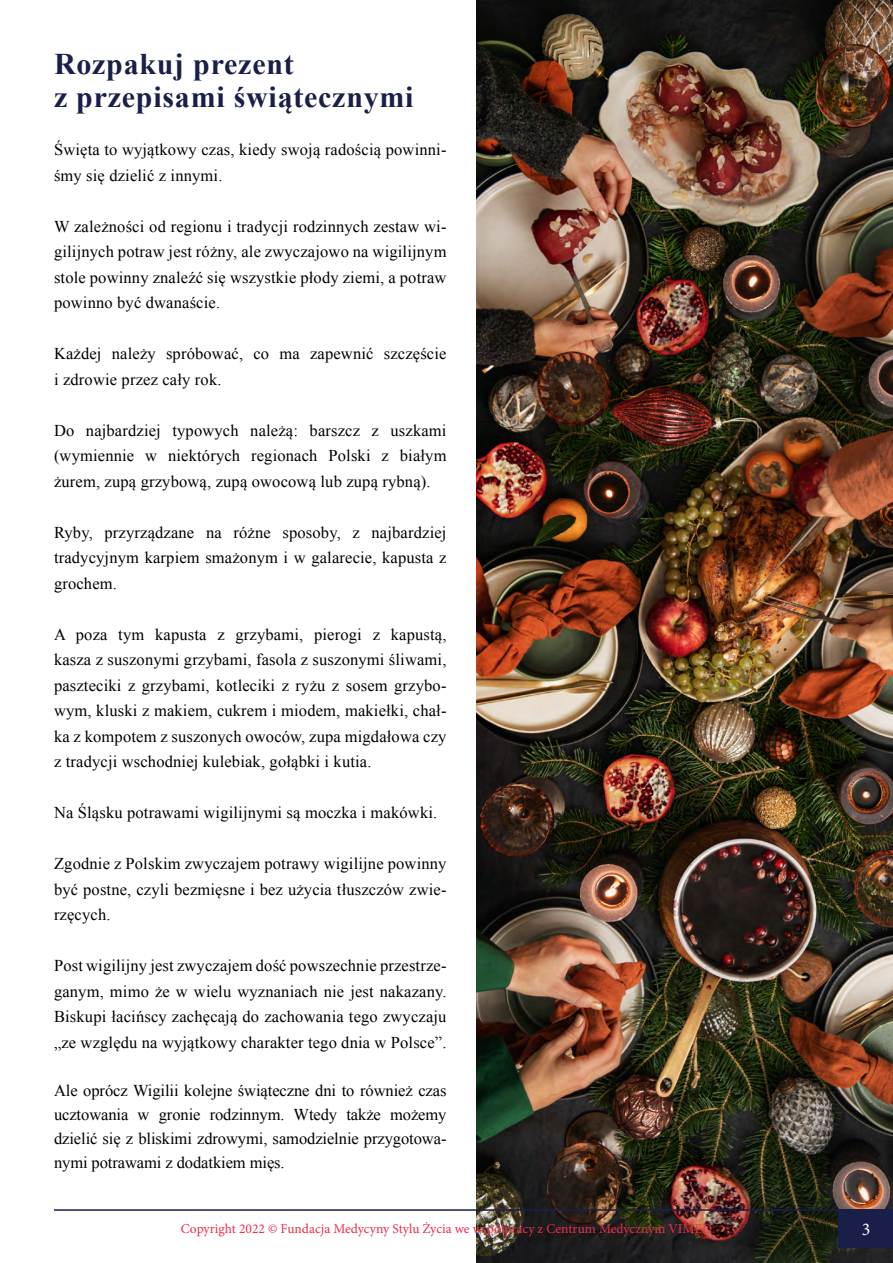
<style>
.page{position:relative;width:893px;height:1263px;background:#fff}
.page>*{position:absolute;margin:0;border:0;box-sizing:border-box;transform-origin:0 0}
.t1{font:700 30px "Times New Roman";letter-spacing:.025em;color:#1a1f4a}
.t2{font:18px "Minion Pro";color:#fff}
.t3{font:16.5px/25.5px "Times New Roman";letter-spacing:.01em;color:#000;text-align:justify}
.t4{font:13.5px "Minion Pro";color:#ee2c48}
</style>
<div class="page">
<img style="left:476px;top:0;width:417px;height:1263px">
<div style="left:839px;top:1209px;width:54px;height:38px;background:#1a1f4a"></div>
<hr style="left:54px;top:1209px;width:785px;height:2px;background:#1a1f4a">
<p class="t1" style="left:54px;top:44px;width:241px">Rozpakuj prezent</p>
<p class="t1" style="left:54px;top:77px;width:361px">z przepisami świątecznymi</p>
<p class="t3" style="left:54px;top:137px;width:394px">Święta to wyjątkowy czas, kiedy swoją radością powinni&shy;śmy się dzielić z innymi.</p>
<p class="t3" style="left:54px;top:213px;width:394px">W zależności od regionu i tradycji rodzinnych zestaw wi&shy;gilijnych potraw jest różny, ale zwyczajowo na wigilijnym stole powinny znaleźć się wszystkie płody ziemi, a potraw powinno być dwanaście.</p>
<p class="t3" style="left:54px;top:341px;width:394px">Każdej należy spróbować, co ma zapewnić szczęście i zdrowie przez cały rok.</p>
<p class="t3" style="left:54px;top:417px;width:394px">Do najbardziej typowych należą: barszcz z uszkami (wymiennie w niektórych regionach Polski z białym żurem, zupą grzybową, zupą owocową lub zupą rybną).</p>
<p class="t3" style="left:54px;top:519px;width:394px">Ryby, przyrządzane na różne sposoby, z najbardziej tradycyjnym karpiem smażonym i w galarecie, kapusta z grochem.</p>
<p class="t3" style="left:54px;top:621px;width:394px">A poza tym kapusta z grzybami, pierogi z kapustą, kasza z suszonymi grzybami, fasola z suszonymi śliwami, paszteciki z grzybami, kotleciki z ryżu z sosem grzybo&shy;wym, kluski z makiem, cukrem i miodem, makiełki, chał&shy;ka z kompotem z suszonych owoców, zupa migdałowa czy z tradycji wschodniej kulebiak, gołąbki i kutia.</p>
<p class="t3" style="left:54px;top:800px;width:385px">Na Śląsku potrawami wigilijnymi są moczka i makówki.</p>
<p class="t3" style="left:54px;top:851px;width:394px">Zgodnie z Polskim zwyczajem potrawy wigilijne powinny być postne, czyli bezmięsne i bez użycia tłuszczów zwie&shy;rzęcych.</p>
<p class="t3" style="left:54px;top:953px;width:394px">Post wigilijny jest zwyczajem dość powszechnie przestrze&shy;ganym, mimo że w wielu wyznaniach nie jest nakazany.<br>Biskupi łacińscy zachęcają do zachowania tego zwyczaju „ze względu na wyjątkowy charakter tego dnia w Polsce”.</p>
<p class="t3" style="left:54px;top:1078px;width:394px;line-height:24px">Ale oprócz Wigilii kolejne świąteczne dni to również czas ucztowania w gronie rodzinnym. Wtedy także możemy dzielić się z bliskimi zdrowymi, samodzielnie przygotowa&shy;nymi potrawami z dodatkiem mięs.</p>
<p class="t4" style="left:181px;top:1220px;width:533px">Copyright 2022 © Fundacja Medycyny Stylu Życia we współpracy z Centrum Medycznym VIMED</p>
<p class="t2" style="left:862px;top:1217px;width:10px">3</p>
</div>
